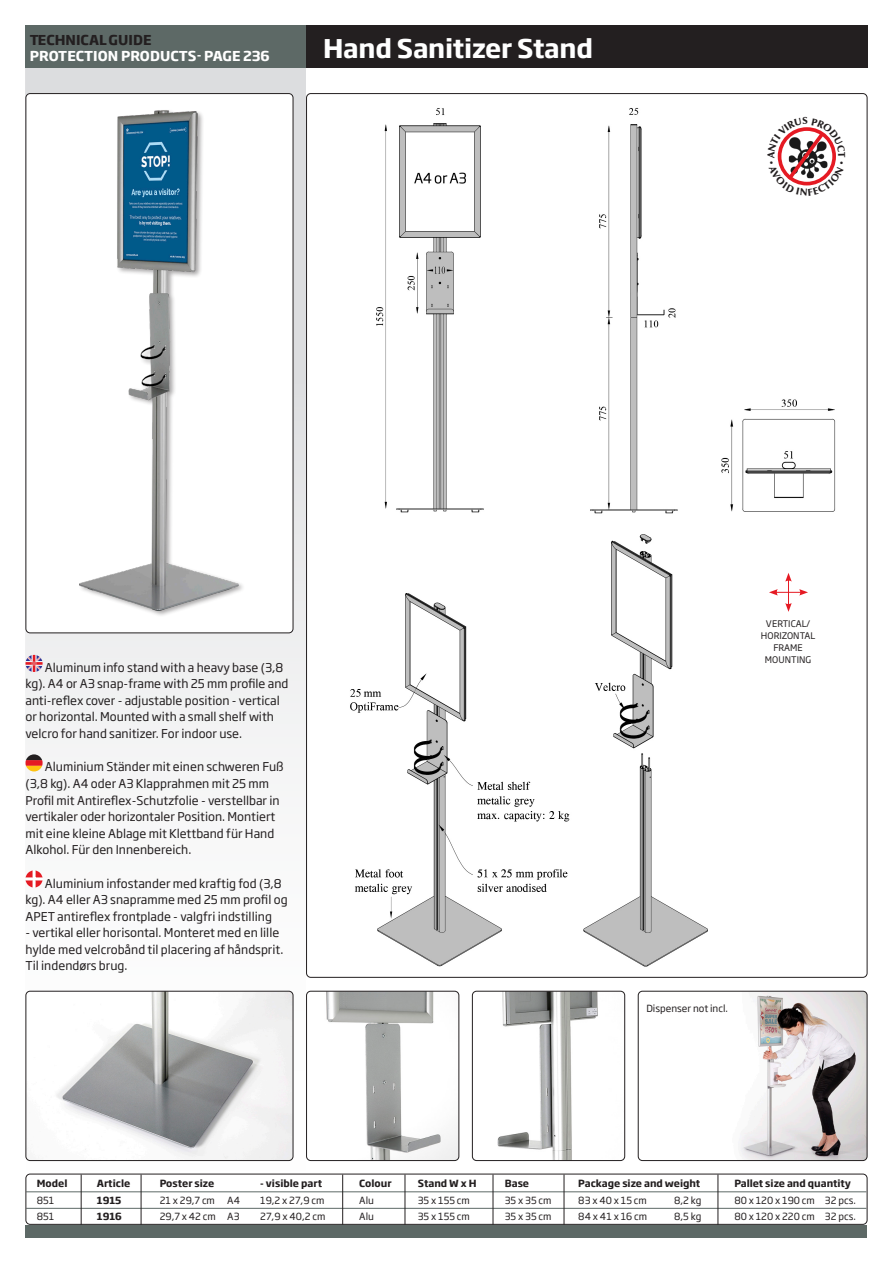
<style>
.page{position:relative;width:893px;height:1263px;background:#fff}
.page>*{position:absolute;margin:0;border:0;box-sizing:border-box;transform-origin:0 0}
.t1{font:700 25.5px "Soho Gothic Pro";letter-spacing:-.01em;color:#fff}
.t2{font:700 13.5px "Soho Gothic Pro";letter-spacing:.005em;color:#fff}
.t3{font:700 13.5px "Soho Gothic Pro";letter-spacing:.005em;color:#231f20}
.Model_nr__og_navn{font:12px/16.5px "Soho Gothic Pro";color:#231f20}
.t4{font:9.75px "Soho Gothic Pro";color:#231f20}
.t5{font:700 9.75px "Soho Gothic Pro";color:#231f20}
.t6{font:9px/12px "Soho Gothic Pro";letter-spacing:.005em;color:#231f20;text-align:center}
</style>
<div class="page">
<div style="left:306px;top:26px;width:561px;height:42px;background:#231f20"></div>
<div style="left:26px;top:26px;width:280px;height:42px;background:#5d6966"></div>
<div style="left:26px;top:1225px;width:841px;height:12px;background:#5d6966"></div>
<div style="left:26px;top:68px;width:280px;height:1157px;background:linear-gradient(to bottom,#d6d7da,#fff)"></div>
<img style="left:26px;top:991px;width:267px;height:169px">
<div style="left:26px;top:991px;width:267px;height:170px;border:1px solid #231f20;border-radius:4px"></div>
<img style="left:740px;top:991px;width:127px;height:169px">
<div style="left:638px;top:991px;width:229px;height:170px;border:1px solid #231f20;border-radius:4px"></div>
<img style="left:307px;top:991px;width:152px;height:169px">
<div style="left:306px;top:991px;width:153px;height:170px;border:1px solid #231f20;border-radius:4px"></div>
<img style="left:472px;top:991px;width:153px;height:169px">
<div style="left:472px;top:991px;width:153px;height:170px;border:1px solid #231f20;border-radius:4px"></div>
<hr style="left:26px;top:1191px;width:840px;height:1px;background:#5d6966">
<hr style="left:26px;top:1208px;width:840px;height:1px;background:#5d6966">
<div style="left:26px;top:1174px;width:841px;height:51px;border:1px solid #231f20;border-radius:4px"></div>
<hr style="left:141px;top:1174px;width:1px;height:51px;background:#231f20">
<hr style="left:81px;top:1174px;width:1px;height:51px;background:#231f20">
<hr style="left:342px;top:1174px;width:1px;height:51px;background:#231f20">
<hr style="left:493px;top:1174px;width:1px;height:51px;background:#231f20">
<hr style="left:564px;top:1174px;width:1px;height:51px;background:#231f20">
<hr style="left:718px;top:1174px;width:1px;height:51px;background:#231f20">
<hr style="left:405px;top:1174px;width:1px;height:51px;background:#231f20">
<div style="left:26px;top:94px;width:267px;height:539px;background:#fff;border-radius:4px"></div>
<div style="left:26px;top:93px;width:267px;height:540px;border:1px solid #231f20;border-radius:4px"></div>
<svg style="left:26px;top:655px;width:17px;height:17px"></svg>
<svg style="left:26px;top:754px;width:17px;height:17px"></svg>
<svg style="left:26px;top:870px;width:17px;height:17px"></svg>
<img style="left:79px;top:110px;width:160px;height:500px">
<img style="left:376px;top:108px;width:302px;height:406px">
<img style="left:350px;top:534px;width:357px;height:433px">
<img style="left:721px;top:399px;width:115px;height:112px">
<svg style="left:769px;top:573px;width:39px;height:39px"></svg>
<svg style="left:777px;top:127px;width:59px;height:59px"></svg>
<p class="t3" style="left:30px;top:29px;width:123px">TECHNICAL GUIDE</p>
<p class="t2" style="left:30px;top:45px;width:241px">PROTECTION PRODUCTS- PAGE 236</p>
<p class="t1" style="left:323px;top:29px;width:271px">Hand Sanitizer Stand</p>
<p class="Model_nr__og_navn" style="left:26px;top:659px;width:264px;text-indent:19px">Aluminum info stand with a heavy base (3,8 kg). A4 or A3 snap-frame with 25 mm profile and anti-reflex cover - adjustable position - vertical or horizontal. Mounted with a small shelf with velcro for hand sanitizer. For indoor use.</p>
<p class="Model_nr__og_navn" style="left:26px;top:758px;width:260px;text-indent:19px">Aluminium Ständer mit einen schweren Fuß (3,8 kg). A4 oder A3 Klapprahmen mit 25 mm Profil mit Antireflex-Schutzfolie - verstellbar in vertikaler oder horizontaler Position. Montiert mit eine kleine Ablage mit Klettband für Hand Alkohol. Für den Innenbereich.</p>
<p class="Model_nr__og_navn" style="left:26px;top:874px;width:264px;text-indent:19px">Aluminium infostander med kraftig fod (3,8 kg). A4 eller A3 snapramme med 25 mm profil og<br>APET antireflex frontplade - valgfri indstilling</p>
<p class="Model_nr__og_navn" style="left:26px;top:924px;width:259px">- vertikal eller horisontal. Monteret med en lille hylde med velcrobånd til placering af håndsprit.<br>Til indendørs brug.</p>
<p class="t6" style="left:761px;top:617px;width:56px">VERTICAL/<br>HORIZONTAL</p>
<p class="t6" style="left:765px;top:641px;width:48px">FRAME<br>MOUNTING</p>
<p class="t4" style="left:646px;top:1000px;width:83px">Dispenser not incl.</p>
<p class="t5" style="left:37px;top:1176px;width:32px">Model</p>
<p class="t5" style="left:97px;top:1176px;width:35px">Article</p>
<p class="t5" style="left:160px;top:1176px;width:56px">Poster size</p>
<p class="t5" style="left:260px;top:1176px;width:63px">- visible part</p>
<p class="t5" style="left:359px;top:1176px;width:34px">Colour</p>
<p class="t5" style="left:418px;top:1176px;width:60px">Stand W x H</p>
<p class="t5" style="left:505px;top:1176px;width:26px">Base</p>
<p class="t5" style="left:578px;top:1176px;width:123px">Package size and weight</p>
<p class="t5" style="left:734px;top:1176px;width:118px">Pallet size and quantity</p>
<p class="t4" style="left:37px;top:1192px;width:19px">851</p>
<p class="t5" style="left:97px;top:1192px;width:26px">1915</p>
<p class="t4" style="left:160px;top:1192px;width:57px">21 x 29,7 cm</p>
<p class="t4" style="left:227px;top:1192px;width:14px">A4</p>
<p class="t4" style="left:260px;top:1192px;width:66px">19,2 x 27,9 cm</p>
<p class="t4" style="left:359px;top:1192px;width:16px">Alu</p>
<p class="t4" style="left:418px;top:1192px;width:54px">35 x 155 cm</p>
<p class="t4" style="left:505px;top:1192px;width:48px">35 x 35 cm</p>
<p class="t4" style="left:578px;top:1192px;width:70px">83 x 40 x 15 cm</p>
<p class="t4" style="left:674px;top:1192px;width:29px">8,2 kg</p>
<p class="t4" style="left:734px;top:1192px;width:123px">80 x 120 x 190 cm 32 pcs.</p>
<p class="t4" style="left:37px;top:1209px;width:19px">851</p>
<p class="t5" style="left:97px;top:1209px;width:27px">1916</p>
<p class="t4" style="left:160px;top:1209px;width:81px">29,7 x 42 cm A3</p>
<p class="t4" style="left:260px;top:1209px;width:67px">27,9 x 40,2 cm</p>
<p class="t4" style="left:359px;top:1209px;width:16px">Alu</p>
<p class="t4" style="left:418px;top:1209px;width:54px">35 x 155 cm</p>
<p class="t4" style="left:505px;top:1209px;width:48px">35 x 35 cm</p>
<p class="t4" style="left:578px;top:1209px;width:70px">84 x 41 x 16 cm</p>
<p class="t4" style="left:674px;top:1209px;width:29px">8,5 kg</p>
<p class="t4" style="left:734px;top:1209px;width:123px">80 x 120 x 220 cm 32 pcs.</p>
</div>
